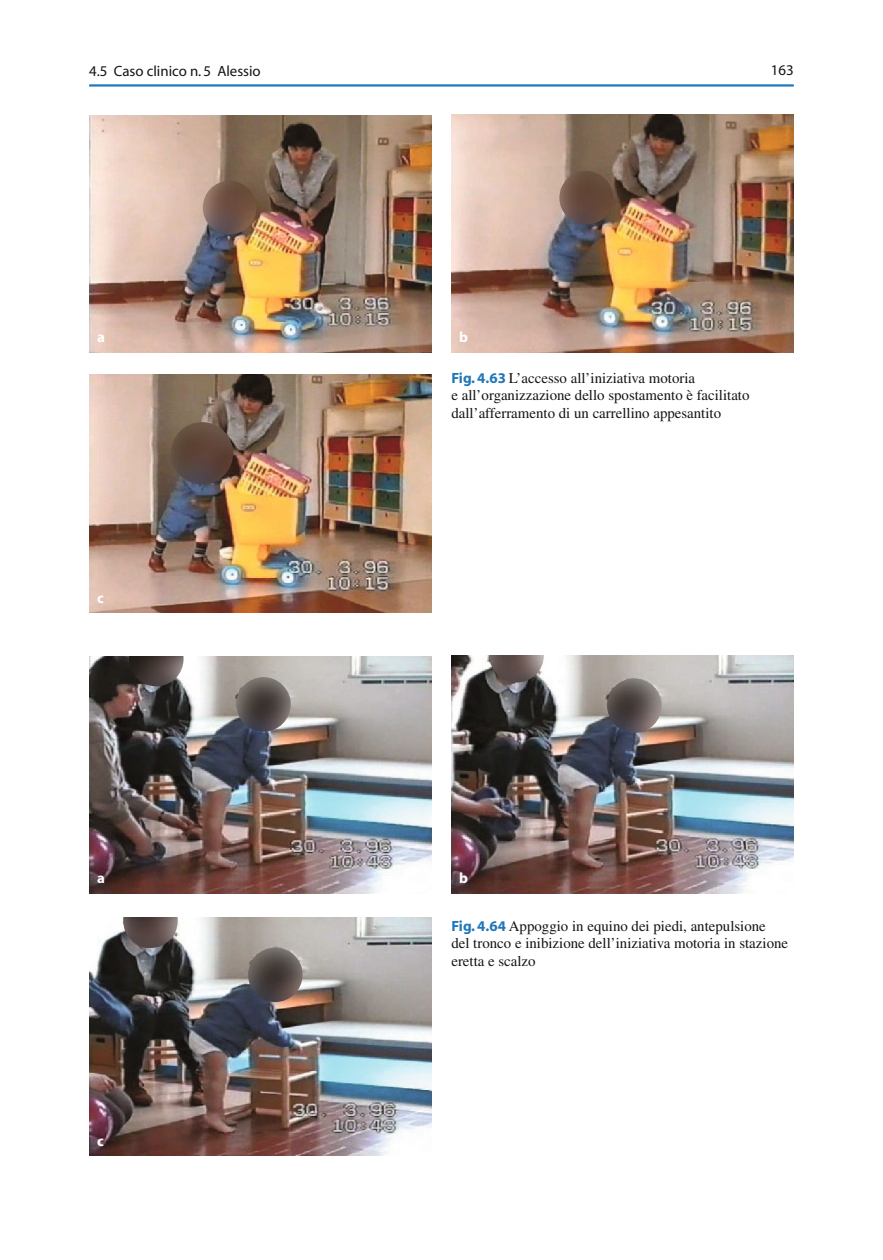
<style>
.page{position:relative;width:883px;height:1260px;background:#fff}
.page>*{position:absolute;margin:0;border:0;box-sizing:border-box;transform-origin:0 0}
.t1{font:14.88px/17.5px "Times LT Std";color:#131413}
.t2{font:14.88px "Myriad";color:#131413}
.t3{font:700 14.88px "Myriad";color:#fff}
.t4{font:14.88px "Myriad Pro";color:#131413}
.s1{font-family:"Myriad";font-weight:700;color:#1f77b9}
</style>
<div class="page">
<img style="left:89px;top:115px;width:343px;height:237px">
<img style="left:451px;top:114px;width:343px;height:238px">
<img style="left:89px;top:374px;width:343px;height:239px">
<img style="left:89px;top:657px;width:343px;height:236px">
<img style="left:451px;top:655px;width:343px;height:238px">
<img style="left:89px;top:917px;width:343px;height:238px">
<hr style="left:89px;top:85px;width:705px;height:1px;background:#1f77b9">
<img style="left:171px;top:422px;width:62px;height:62px;border-radius:50%">
<img style="left:236px;top:677px;width:55px;height:55px;border-radius:50%">
<img style="left:607px;top:678px;width:55px;height:55px;border-radius:50%">
<img style="left:248px;top:947px;width:55px;height:55px;border-radius:50%">
<img style="left:123px;top:917px;width:55px;height:31px">
<img style="left:129px;top:657px;width:55px;height:29px">
<img style="left:489px;top:655px;width:55px;height:28px">
<img style="left:559px;top:171px;width:54px;height:54px;border-radius:50%">
<img style="left:203px;top:181px;width:53px;height:53px;border-radius:50%">
<p class="t2" style="left:89px;top:65px;width:173px">4.5 Caso clinico n. 5 Alessio</p>
<p class="t4" style="left:771px;top:65px;width:24px">163</p>
<p class="t3" style="left:97px;top:331px;width:9px">a</p>
<p class="t3" style="left:97px;top:592px;width:8px">c</p>
<p class="t3" style="left:97px;top:873px;width:9px">a</p>
<p class="t3" style="left:97px;top:1135px;width:8px">c</p>
<p class="t3" style="left:459px;top:331px;width:10px">b</p>
<p class="t1" style="left:451px;top:370px;width:300px"><span class="s1">Fig. 4.63</span> L’accesso all’iniziativa motoria<br>e all’organizzazione dello spostamento è facilitato dall’afferramento di un carrellino appesantito</p>
<p class="t3" style="left:459px;top:873px;width:10px">b</p>
<p class="t1" style="left:451px;top:918px;width:338px"><span class="s1">Fig. 4.64</span> Appoggio in equino dei piedi, antepulsione<br>del tronco e inibizione dell’iniziativa motoria in stazione eretta e scalzo</p>
</div>
